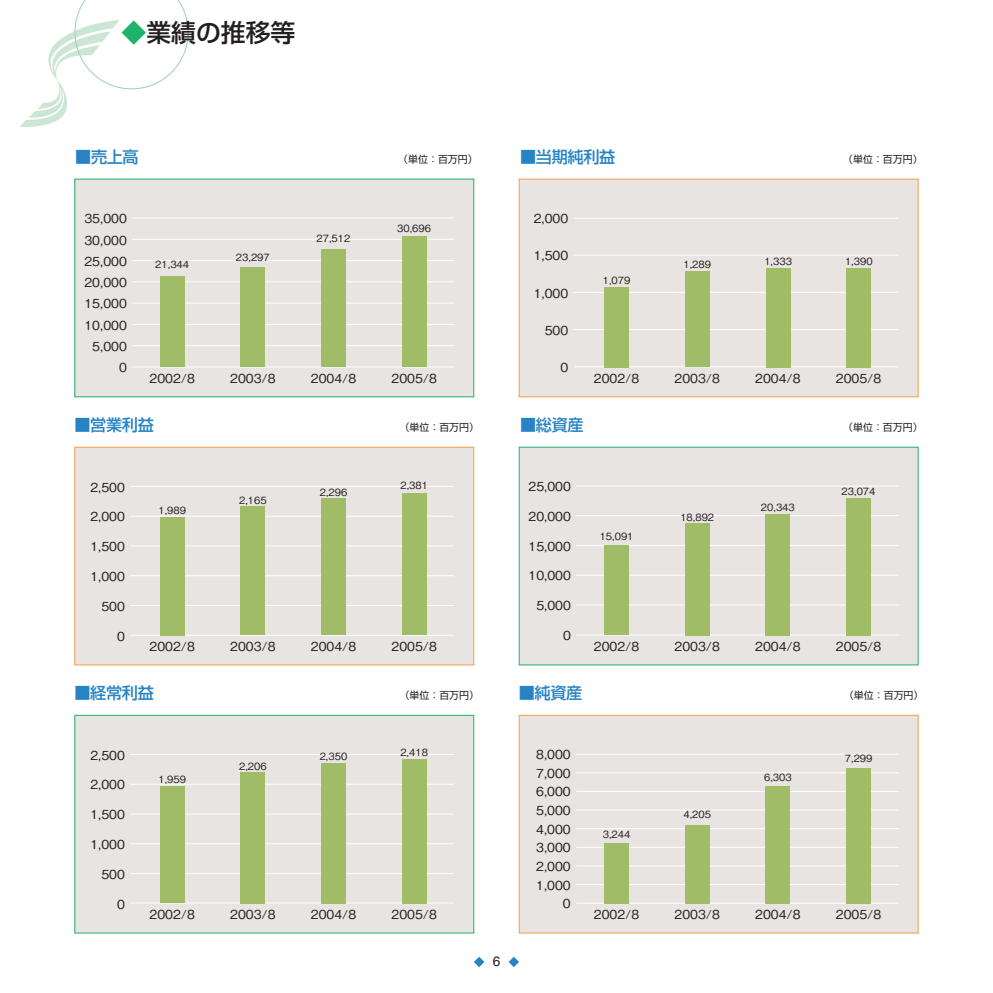
<style>
.page{position:relative;width:993px;height:993px;background:#fff}
.page>*{position:absolute;margin:0;border:0;box-sizing:border-box;transform-origin:0 0}
.t1{font:500 24.85px "Shin Go Pro";color:#231f20}
.t2{font:500 16.1px "Shin Go Pro";letter-spacing:-.02em;color:#2783c5}
.t3{font:13.65px "Helvetica LT Std";color:#231f20}
.t4{font:12.42px/18.6px "Gothic BBB Pro Medium 90 msp RKSJ H";color:#231f20}
.t5{font:9.97px "Gothic BBB Pro Medium 90 msp RKSJ H";color:#231f20}
.t6{font:9.97px "Shin Go Pro";color:#231f20}
.s1{color:#1eb26a}
</style>
<div class="page">
<svg style="left:474px;top:956px;width:10px;height:10px"></svg>
<svg style="left:508px;top:956px;width:11px;height:10px"></svg>
<svg style="left:20px;top:0;width:169px;height:127px"></svg>
<div style="left:75px;top:447px;width:398px;height:217px;background:#e8e4e2"></div>
<hr style="left:130px;top:604px;width:324px;height:1px;background:#fff">
<hr style="left:130px;top:634px;width:324px;height:1px;background:#fff">
<hr style="left:130px;top:575px;width:324px;height:1px;background:#fff">
<hr style="left:130px;top:545px;width:324px;height:1px;background:#fff">
<hr style="left:130px;top:515px;width:324px;height:1px;background:#fff">
<hr style="left:130px;top:485px;width:324px;height:1px;background:#fff">
<div style="left:160px;top:516px;width:24px;height:119px;background:#a0bc66"></div>
<div style="left:240px;top:506px;width:25px;height:129px;background:#a0bc66"></div>
<div style="left:321px;top:498px;width:25px;height:137px;background:#a0bc66"></div>
<div style="left:402px;top:493px;width:24px;height:142px;background:#a0bc66"></div>
<div style="left:74px;top:446px;width:400px;height:219px;border:1px solid #f89d48"></div>
<div style="left:75px;top:179px;width:398px;height:217px;background:#e8e4e2"></div>
<hr style="left:132px;top:345px;width:322px;height:1px;background:#fff">
<hr style="left:132px;top:324px;width:322px;height:1px;background:#fff">
<hr style="left:132px;top:302px;width:322px;height:1px;background:#fff">
<hr style="left:132px;top:281px;width:322px;height:1px;background:#fff">
<hr style="left:132px;top:260px;width:322px;height:1px;background:#fff">
<hr style="left:132px;top:217px;width:322px;height:1px;background:#fff">
<hr style="left:132px;top:239px;width:322px;height:1px;background:#fff">
<hr style="left:132px;top:366px;width:322px;height:1px;background:#fff">
<div style="left:160px;top:276px;width:24px;height:91px;background:#a0bc66"></div>
<div style="left:240px;top:268px;width:25px;height:99px;background:#a0bc66"></div>
<div style="left:321px;top:250px;width:25px;height:117px;background:#a0bc66"></div>
<div style="left:401px;top:236px;width:25px;height:131px;background:#a0bc66"></div>
<svg style="left:74px;top:714px;width:400px;height:218px"></svg>
<svg style="left:518px;top:178px;width:400px;height:218px"></svg>
<svg style="left:518px;top:714px;width:400px;height:218px"></svg>
<svg style="left:518px;top:446px;width:400px;height:218px"></svg>
<h1 class="t1" style="left:122px;top:12px;width:175px"><span class="s1">◆</span>業績の推移等</h1>
<p class="t2" style="left:75px;top:144px;width:65px">■売上高</p>
<p class="t6" style="left:398px;top:151px;width:81px">（単位：百万円）</p>
<p class="t2" style="left:520px;top:144px;width:97px">■当期純利益</p>
<p class="t6" style="left:842px;top:151px;width:81px">（単位：百万円）</p>
<p class="t4" style="left:84px;top:208px;width:44px">35,000</p>
<p class="t4" style="left:84px;top:229px;width:44px">30,000</p>
<p class="t5" style="left:316px;top:230px;width:35px">27,512</p>
<p class="t5" style="left:397px;top:220px;width:35px">30,696</p>
<p class="t4" style="left:533px;top:207px;width:36px">2,000</p>
<p class="t4" style="left:84px;top:250px;width:44px">25,000</p>
<p class="t5" style="left:155px;top:256px;width:35px">21,344</p>
<p class="t5" style="left:236px;top:249px;width:35px">23,297</p>
<p class="t4" style="left:533px;top:245px;width:36px">1,500</p>
<p class="t5" style="left:683px;top:256px;width:29px">1,289</p>
<p class="t5" style="left:764px;top:253px;width:29px">1,333</p>
<p class="t5" style="left:844px;top:253px;width:29px">1,390</p>
<p class="t4" style="left:84px;top:271px;width:44px">20,000</p>
<p class="t4" style="left:84px;top:291px;width:44px;line-height:21.2px">15,000<br>10,000</p>
<p class="t4" style="left:533px;top:282px;width:36px">1,000</p>
<p class="t4" style="left:544px;top:319px;width:25px">500</p>
<p class="t5" style="left:602px;top:272px;width:29px">1,079</p>
<p class="t4" style="left:92px;top:335px;width:36px">5,000</p>
<p class="t4" style="left:119px;top:356px;width:9px">0</p>
<p class="t4" style="left:149px;top:367px;width:47px">2002/8</p>
<p class="t4" style="left:230px;top:367px;width:47px">2003/8</p>
<p class="t4" style="left:311px;top:367px;width:47px">2004/8</p>
<p class="t4" style="left:391px;top:367px;width:47px">2005/8</p>
<p class="t4" style="left:560px;top:356px;width:9px">0</p>
<p class="t4" style="left:593px;top:367px;width:47px">2002/8</p>
<p class="t4" style="left:674px;top:367px;width:47px">2003/8</p>
<p class="t4" style="left:755px;top:367px;width:47px">2004/8</p>
<p class="t4" style="left:835px;top:367px;width:47px">2005/8</p>
<p class="t2" style="left:74px;top:412px;width:81px">■営業利益</p>
<p class="t6" style="left:399px;top:419px;width:81px">（単位：百万円）</p>
<p class="t2" style="left:520px;top:412px;width:65px">■総資産</p>
<p class="t6" style="left:842px;top:419px;width:81px">（単位：百万円）</p>
<p class="t4" style="left:90px;top:476px;width:36px">2,500</p>
<p class="t4" style="left:90px;top:505px;width:36px">2,000</p>
<p class="t5" style="left:158px;top:502px;width:29px">1,989</p>
<p class="t5" style="left:239px;top:492px;width:29px">2,165</p>
<p class="t5" style="left:320px;top:484px;width:29px">2,296</p>
<p class="t5" style="left:400px;top:477px;width:29px">2,381</p>
<p class="t4" style="left:528px;top:475px;width:44px">25,000</p>
<p class="t4" style="left:528px;top:505px;width:44px">20,000</p>
<p class="t5" style="left:680px;top:508px;width:35px">18,892</p>
<p class="t5" style="left:760px;top:499px;width:35px">20,343</p>
<p class="t5" style="left:841px;top:482px;width:35px">23,074</p>
<p class="t4" style="left:90px;top:535px;width:36px">1,500</p>
<p class="t4" style="left:528px;top:535px;width:44px">15,000</p>
<p class="t5" style="left:599px;top:528px;width:35px">15,091</p>
<p class="t4" style="left:90px;top:565px;width:36px">1,000</p>
<p class="t4" style="left:528px;top:564px;width:44px">10,000</p>
<p class="t4" style="left:101px;top:595px;width:25px">500</p>
<p class="t4" style="left:536px;top:594px;width:36px">5,000</p>
<p class="t4" style="left:117px;top:624px;width:9px">0</p>
<p class="t4" style="left:149px;top:635px;width:47px">2002/8</p>
<p class="t4" style="left:230px;top:635px;width:47px">2003/8</p>
<p class="t4" style="left:311px;top:635px;width:47px">2004/8</p>
<p class="t4" style="left:391px;top:635px;width:47px">2005/8</p>
<p class="t4" style="left:563px;top:624px;width:9px">0</p>
<p class="t4" style="left:593px;top:635px;width:47px">2002/8</p>
<p class="t4" style="left:674px;top:635px;width:47px">2003/8</p>
<p class="t4" style="left:755px;top:635px;width:47px">2004/8</p>
<p class="t4" style="left:835px;top:635px;width:47px">2005/8</p>
<p class="t2" style="left:74px;top:679px;width:81px">■経常利益</p>
<p class="t6" style="left:399px;top:687px;width:81px">（単位：百万円）</p>
<p class="t2" style="left:518px;top:679px;width:65px">■純資産</p>
<p class="t6" style="left:843px;top:687px;width:81px">（単位：百万円）</p>
<p class="t4" style="left:90px;top:744px;width:36px">2,500</p>
<p class="t4" style="left:90px;top:773px;width:36px">2,000</p>
<p class="t4" style="left:90px;top:803px;width:36px">1,500</p>
<p class="t4" style="left:90px;top:833px;width:36px">1,000</p>
<p class="t4" style="left:101px;top:863px;width:25px">500</p>
<p class="t4" style="left:117px;top:892px;width:9px">0</p>
<p class="t5" style="left:158px;top:771px;width:29px">1,959</p>
<p class="t5" style="left:239px;top:757px;width:29px">2,206</p>
<p class="t5" style="left:319px;top:748px;width:29px">2,350</p>
<p class="t5" style="left:400px;top:743px;width:29px">2,418</p>
<p class="t4" style="left:149px;top:903px;width:47px">2002/8</p>
<p class="t4" style="left:230px;top:903px;width:47px">2003/8</p>
<p class="t4" style="left:311px;top:903px;width:47px">2004/8</p>
<p class="t4" style="left:391px;top:903px;width:47px">2005/8</p>
<p class="t4" style="left:536px;top:743px;width:36px;text-align:right">8,000<br>7,000<br>6,000<br>5,000<br>4,000<br>3,000<br>2,000<br>1,000<br>0</p>
<p class="t5" style="left:602px;top:825px;width:29px">3,244</p>
<p class="t5" style="left:683px;top:805px;width:29px">4,205</p>
<p class="t5" style="left:763px;top:769px;width:29px">6,303</p>
<p class="t4" style="left:593px;top:903px;width:47px">2002/8</p>
<p class="t4" style="left:674px;top:903px;width:47px">2003/8</p>
<p class="t4" style="left:755px;top:903px;width:47px">2004/8</p>
<p class="t5" style="left:844px;top:749px;width:29px">7,299</p>
<p class="t4" style="left:835px;top:903px;width:47px">2005/8</p>
<p class="t3" style="left:492px;top:953px;width:9px">6</p>
</div>
